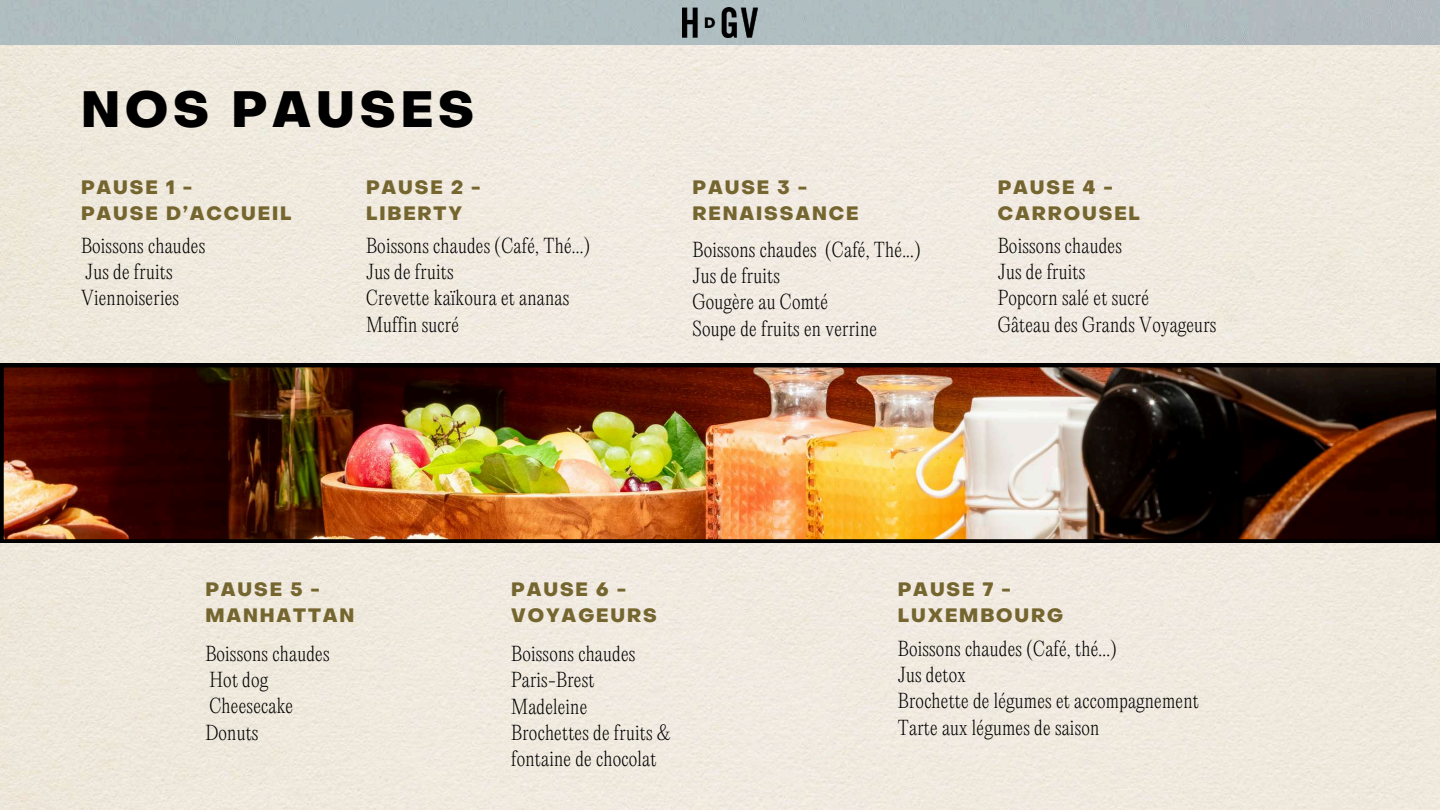
<style>
.page{position:relative;width:1440px;height:810px;background:#fff}
.page>*{position:absolute;margin:0;border:0;box-sizing:border-box;transform-origin:0 0}
.t1{font:800 50px "PP Object Sans";letter-spacing:.1em;color:#000}
.t2{font:200 19px/26.2px "PP Editorial New";letter-spacing:.015em;color:#000}
.t3{font:800 19px/26.2px "PP Object Sans";letter-spacing:.1em;color:#756630}
</style>
<div class="page">
<div style="left:0;top:45px;width:1440px;height:765px;background:#f0eae0"></div>
<div style="left:0;top:0;width:1440px;height:45px;background:#afbdbe"></div>
<img style="left:682px;top:8px;width:76px;height:30px">
<img style="left:0;top:364px;width:1440px;height:179px">
<h1 class="t1" style="left:81px;top:79px;width:395px">NOS PAUSES</h1>
<p class="t3" style="left:81px;top:174px;width:212px">PAUSE 1 -<br>PAUSE D’ACCUEIL</p>
<p class="t2" style="left:81px;top:234px;width:126px">Boissons chaudes<br>Jus de fruits<br>Viennoiseries</p>
<p class="t3" style="left:366px;top:175px;width:116px">PAUSE 2 -<br>LIBERTY</p>
<p class="t2" style="left:366px;top:234px;width:226px">Boissons chaudes (Café, Thé...)<br>Jus de fruits<br>Crevette kaïkoura et ananas<br>Muffin sucré</p>
<p class="t3" style="left:693px;top:174px;width:168px">PAUSE 3 -<br>RENAISSANCE</p>
<p class="t2" style="left:693px;top:238px;width:230px">Boissons chaudes (Café, Thé...)<br>Jus de fruits<br>Gougère au Comté<br>Soupe de fruits en verrine</p>
<p class="t3" style="left:998px;top:174px;width:144px">PAUSE 4 -<br>CARROUSEL</p>
<p class="t2" style="left:998px;top:234px;width:220px">Boissons chaudes<br>Jus de fruits<br>Popcorn salé et sucré<br>Gâteau des Grands Voyageurs</p>
<p class="t3" style="left:205px;top:577px;width:151px">PAUSE 5 -<br>MANHATTAN</p>
<p class="t2" style="left:205px;top:642px;width:126px">Boissons chaudes<br>Hot dog<br>Cheesecake<br>Donuts</p>
<p class="t3" style="left:511px;top:577px;width:147px">PAUSE 6 -<br>VOYAGEURS</p>
<p class="t2" style="left:511px;top:642px;width:162px">Boissons chaudes<br>Paris-Brest<br>Madeleine<br>Brochettes de fruits &amp; fontaine de chocolat</p>
<p class="t3" style="left:898px;top:577px;width:167px">PAUSE 7 -<br>LUXEMBOURG</p>
<p class="t2" style="left:898px;top:637px;width:302px">Boissons chaudes (Café, thé...)<br>Jus detox<br>Brochette de légumes et accompagnement<br>Tarte aux légumes de saison</p>
</div>
